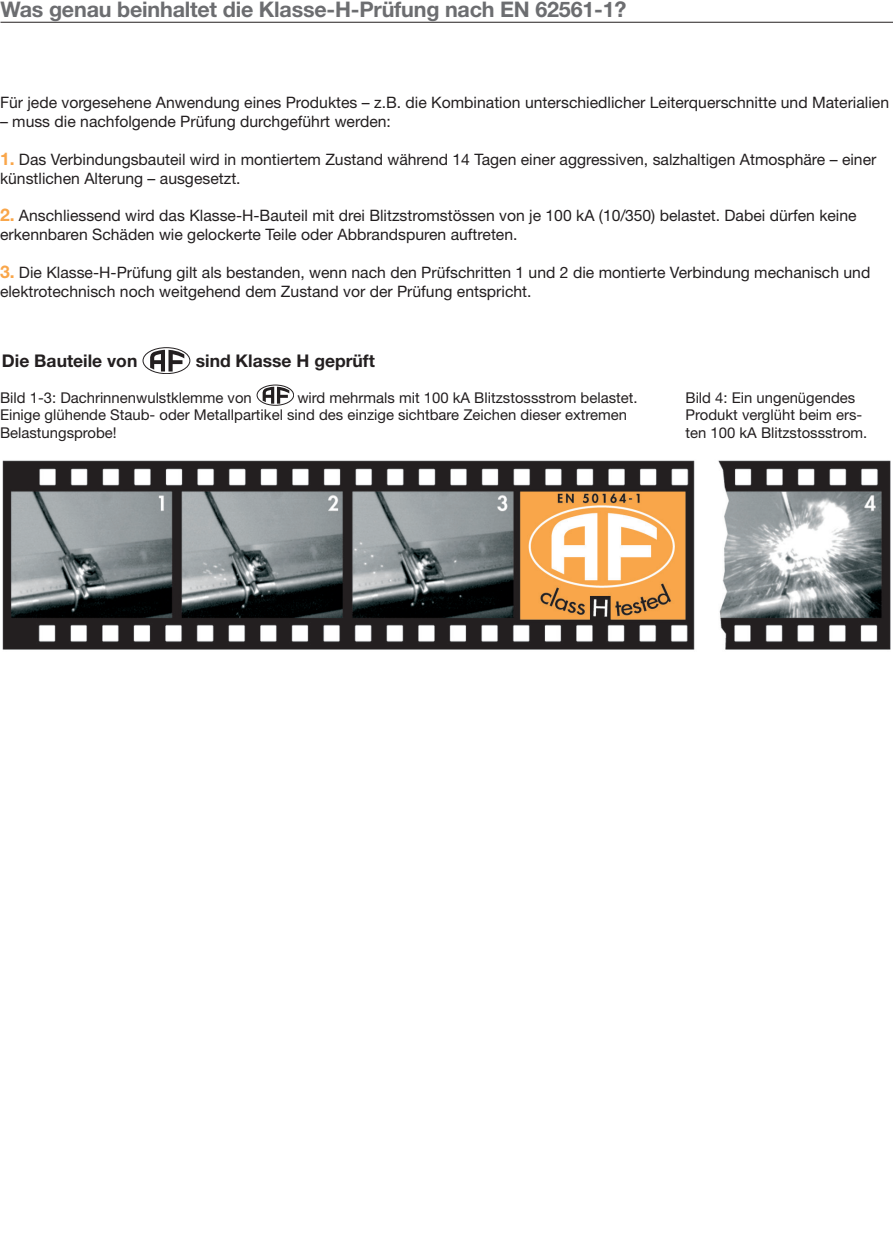
<style>
.page{position:relative;width:893px;height:1241px;background:#fff}
.page>*{position:absolute;margin:0;border:0;box-sizing:border-box;transform-origin:0 0}
.t1{font:700 21.53px "Helvetica Neue";letter-spacing:-.01em;color:#6c6d70}
.t2{font:700 17.5px "Helvetica Neue";color:#231f20}
.t3{font:15.75px/18.9px "Helvetica Neue";color:#231f20}
.t4{font:14.88px/17.5px "Helvetica Neue";color:#231f20}
.s1{font-weight:700;font-size:17.5px;color:#f9a64a}
</style>
<div class="page">
<img style="left:2px;top:460px;width:889px;height:190px">
<div style="left:143px;top:347px;width:47px;height:27px;border:1px solid #231f20;border-radius:50%"></div>
<svg style="left:150px;top:350px;width:34px;height:21px"></svg>
<div style="left:257px;top:385px;width:37px;height:20px;border:1px solid #231f20;border-radius:50%"></div>
<svg style="left:262px;top:386px;width:27px;height:17px"></svg>
<hr style="left:0;top:22px;width:893px;height:1px;background:#231f20">
<h1 class="t1" style="left:0;top:-4px;width:627px">Was genau beinhaltet die Klasse-H-Prüfung nach EN 62561-1?</h1>
<p class="t3" style="left:0;top:93px;width:891px">Für jede vorgesehene Anwendung eines Produktes – z.B. die Kombination unterschiedlicher Leiterquerschnitte und Materialien</p>
<p class="t3" style="left:0;top:112px;width:392px">– muss die nachfolgende Prüfung durchgeführt werden:</p>
<p class="t3" style="left:0;top:149px;width:878px"><span class="s1">1.</span> Das Verbindungsbauteil wird in montiertem Zustand während 14 Tagen einer aggressiven, salzhaltigen Atmosphäre – einer künstlichen Alterung – ausgesetzt.</p>
<p class="t3" style="left:0;top:206px;width:858px"><span class="s1">2.</span> Anschliessend wird das Klasse-H-Bauteil mit drei Blitzstromstössen von je 100 kA (10/350) belastet. Dabei dürfen keine erkennbaren Schäden wie gelockerte Teile oder Abbrandspuren auftreten.</p>
<p class="t3" style="left:0;top:263px;width:872px"><span class="s1">3.</span> Die Klasse-H-Prüfung gilt als bestanden, wenn nach den Prüfschritten 1 und 2 die montierte Verbindung mechanisch und elektrotechnisch noch weitgehend dem Zustand vor der Prüfung entspricht.</p>
<p class="t2" style="left:2px;top:349px;width:137px">Die Bauteile von</p>
<p class="t2" style="left:196px;top:349px;width:181px">sind Klasse H geprüft</p>
<p class="t4" style="left:0;top:388px;width:253px">Bild 1-3: Dachrinnenwulstklemme von</p>
<p class="t4" style="left:0;top:388px;width:639px;text-indent:297px">wird mehrmals mit 100 kA Blitzstossstrom belastet.<br>Einige glühende Staub- oder Metallpartikel sind des einzige sichtbare Zeichen dieser extremen<br>Belastungsprobe!</p>
<p class="t4" style="left:685px;top:388px;width:183px">Bild 4: Ein ungenügendes<br>Produkt verglüht beim ers&shy;ten 100 kA Blitzstossstrom.</p>
</div>
